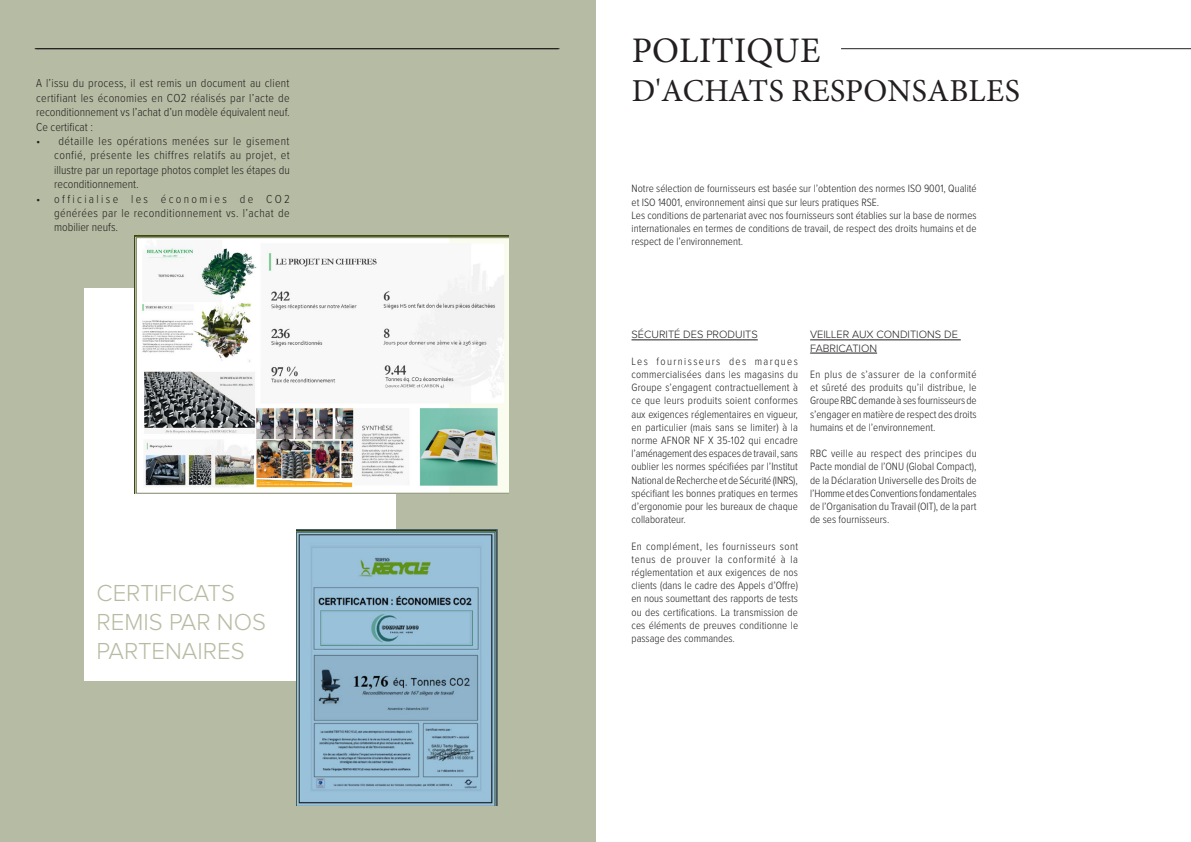
<style>
.page{position:relative;width:1191px;height:842px;background:#fff}
.page>*{position:absolute;margin:0;border:0;box-sizing:border-box;transform-origin:0 0}
.t1{font:36px "Minion Pro";letter-spacing:.01em;color:#231f20}
.t2{font:32px "Minion Pro";letter-spacing:.01em;color:#231f20}
.t3{font:300 24px/28.8px "Proxima Nova";color:#b6bca3}
.Style_de_paragraphe_1{font:300 12px/14.4px "Proxima Nova Cond";color:#231f20;text-align:justify}
.Style_de_paragraphe_1-2{font:300 11px/13.2px "Proxima Nova Cond";color:#231f20;text-align:justify}
.t4{font:300 11px/13.2px "Proxima Nova";color:#231f20}
</style>
<div class="page">
<hr style="left:631px;top:340px;width:126px;height:1px;background:#231f20">
<hr style="left:810px;top:340px;width:150px;height:1px;background:#231f20">
<hr style="left:810px;top:353px;width:67px;height:1px;background:#231f20">
<hr style="left:841px;top:48px;width:350px;height:1px;background:#231f20">
<div style="left:0;top:0;width:595px;height:842px;background:#b6bca3"></div>
<div style="left:84px;top:288px;width:311px;height:393px;background:#fff"></div>
<hr style="left:36px;top:48px;width:523px;height:1px;background:#231f20">
<img style="left:296px;top:529px;width:201px;height:277px">
<hr style="left:35px;top:48px;width:523px;height:1px;background:#231f20">
<img style="left:134px;top:235px;width:375px;height:259px">
<p class="Style_de_paragraphe_1" style="left:36px;top:76px;width:255px">A l’issu du process, il est remis un document au client certifiant les économies en CO2 réalisés par l’acte de reconditionnement vs l’achat d’un modèle équivalent neuf.</p>
<p class="Style_de_paragraphe_1" style="left:36px;top:119px;width:58px">Ce certificat :</p>
<p class="Style_de_paragraphe_1" style="left:54px;top:133px;width:237px;text-indent:-18px">• détaille les opérations menées sur le gisement confié, présente les chiffres relatifs au projet, et illustre par un reportage photos complet les étapes du reconditionnement.</p>
<p class="Style_de_paragraphe_1" style="left:54px;top:191px;width:237px;text-indent:-18px">• officialise les économies de CO2 générées par le reconditionnement vs. l’achat de mobilier neufs.</p>
<p class="t3" style="left:97px;top:580px;width:140px">CERTIFICATS</p>
<p class="t3" style="left:97px;top:608px;width:171px">REMIS PAR NOS<br>PARTENAIRES</p>
<p class="t1" style="left:631px;top:27px;width:190px">POLITIQUE</p>
<p class="t2" style="left:631px;top:69px;width:390px">D'ACHATS RESPONSABLES</p>
<p class="Style_de_paragraphe_1-2" style="left:631px;top:182px;width:346px">Notre sélection de fournisseurs est basée sur l’obtention des normes ISO 9001, Qualité et ISO 14001, environnement ainsi que sur leurs pratiques RSE.</p>
<p class="Style_de_paragraphe_1-2" style="left:631px;top:208px;width:346px">Les conditions de partenariat avec nos fournisseurs sont établies sur la base de normes internationales en termes de conditions de travail, de respect des droits humains et de respect de l’environnement.</p>
<p class="t4" style="left:631px;top:328px;width:128px">SÉCURITÉ DES PRODUITS</p>
<p class="Style_de_paragraphe_1-2" style="left:631px;top:354px;width:168px">Les fournisseurs des marques commercialisées dans les magasins du Groupe s’engagent contractuellement à ce que leurs produits soient conformes aux exigences réglementaires en vigueur, en particulier (mais sans se limiter) à la norme AFNOR NF X 35-102 qui encadre l’aménagement des espaces de travail, sans oublier les normes spécifiées par l’Institut National de Recherche et de Sécurité (INRS), spécifiant les bonnes pratiques en termes d’ergonomie pour les bureaux de chaque collaborateur.</p>
<p class="Style_de_paragraphe_1-2" style="left:631px;top:539px;width:168px">En complément, les fournisseurs sont tenus de prouver la conformité à la réglementation et aux exigences de nos clients (dans le cadre des Appels d’Offre) en nous soumettant des rapports de tests ou des certifications. La transmission de ces éléments de preuves conditionne le passage des commandes.</p>
<p class="t4" style="left:810px;top:328px;width:149px">VEILLER AUX CONDITIONS DE<br>FABRICATION</p>
<p class="Style_de_paragraphe_1-2" style="left:810px;top:367px;width:168px">En plus de s’assurer de la conformité et sûreté des produits qu’il distribue, le Groupe RBC demande à ses fournisseurs de s’engager en matière de respect des droits humains et de l’environnement.</p>
<p class="Style_de_paragraphe_1-2" style="left:810px;top:446px;width:168px">RBC veille au respect des principes du Pacte mondial de l’ONU (Global Compact), de la Déclaration Universelle des Droits de l’Homme et des Conventions fondamentales de l’Organisation du Travail (OIT), de la part de ses fournisseurs.</p>
</div>
